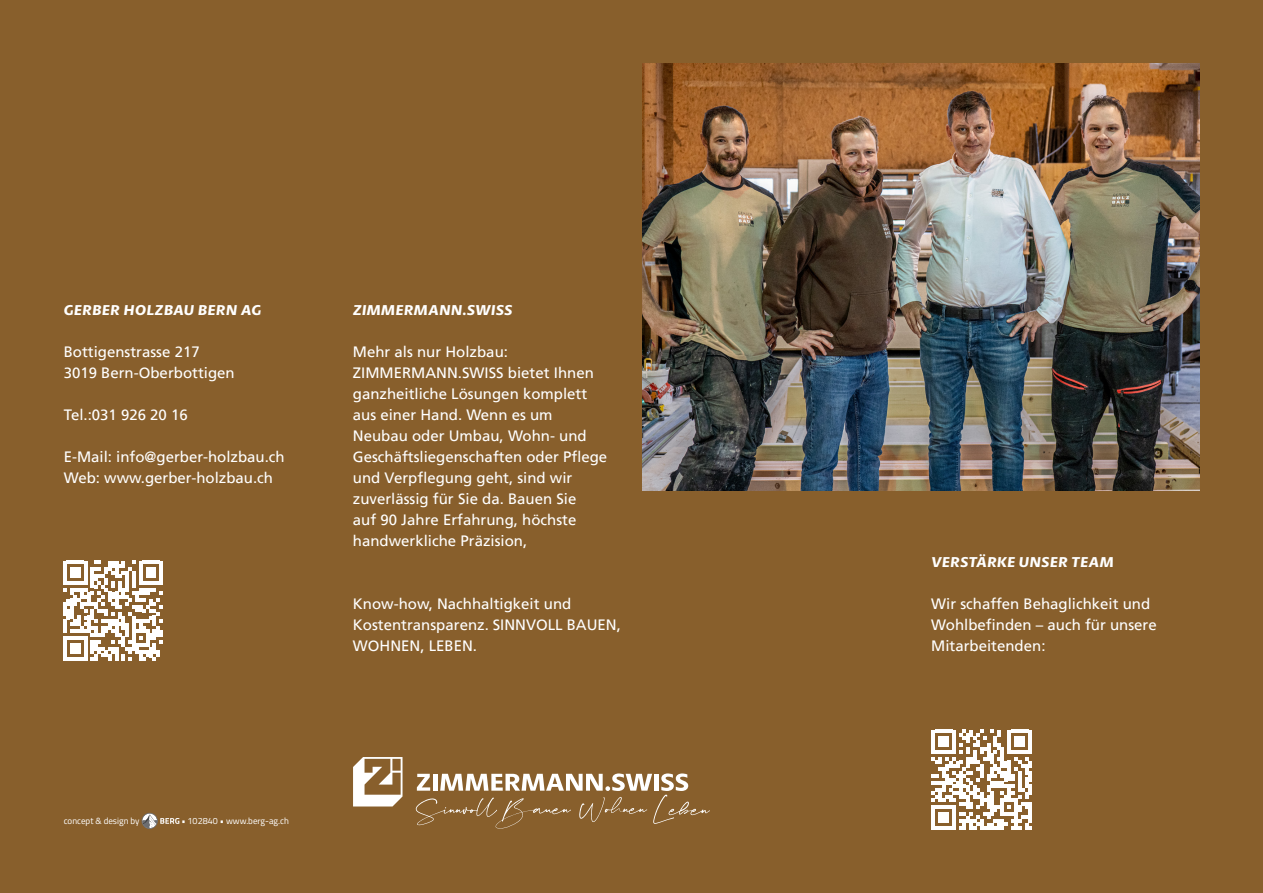
<style>
.page{position:relative;width:1263px;height:893px;background:#885f2c}
.page>*{position:absolute;margin:0;border:0;box-sizing:border-box;transform-origin:0 0}
.t1{font:15px/21px "Frutiger LT";color:#fff}
.t2{font:italic 600 15px "Petala Pro";letter-spacing:.03em;color:#fff}
.t3{font:9px "Titillium Web";color:#fff}
</style>
<div class="page">
<svg style="left:142px;top:813px;width:37px;height:16px"></svg>
<img style="left:642px;top:64px;width:557px;height:427px">
<svg style="left:63px;top:561px;width:100px;height:100px"></svg>
<svg style="left:932px;top:729px;width:100px;height:100px"></svg>
<svg style="left:353px;top:757px;width:49px;height:49px"></svg>
<svg style="left:416px;top:773px;width:294px;height:56px"></svg>
<p class="t2" style="left:64px;top:300px;width:199px">GERBER HOLZBAU BERN AG</p>
<p class="t1" style="left:64px;top:342px;width:172px">Bottigenstrasse 217<br>3019 Bern-Oberbottigen</p>
<p class="t1" style="left:64px;top:405px;width:125px">Tel.:031 926 20 16</p>
<p class="t1" style="left:64px;top:447px;width:222px">E-Mail: info@gerber-holzbau.ch<br>Web: www.gerber-holzbau.ch</p>
<p class="t2" style="left:353px;top:300px;width:161px">ZIMMERMANN.SWISS</p>
<p class="t1" style="left:353px;top:342px;width:256px">Mehr als nur Holzbau:<br>ZIMMERMANN.SWISS bietet Ihnen ganzheitliche Lösungen komplett aus einer Hand. Wenn es um<br>Neubau oder Umbau, Wohn- und<br>Geschäftsliegenschaften oder Pflege und Verpflegung geht, sind wir zuverlässig für Sie da. Bauen Sie<br>auf 90 Jahre Erfahrung, höchste handwerkliche Präzision,</p>
<p class="t1" style="left:353px;top:594px;width:269px">Know-how, Nachhaltigkeit und<br>Kostentransparenz. SINNVOLL BAUEN,<br>WOHNEN, LEBEN.</p>
<p class="t3" style="left:64px;top:814px;width:77px">concept &amp; design by</p>
<p class="t3" style="left:181px;top:814px;width:109px">• 102840 • www.berg-ag.ch</p>
<p class="t2" style="left:931px;top:552px;width:184px">VERSTÄRKE UNSER TEAM</p>
<p class="t1" style="left:931px;top:593px;width:227px">Wir schaffen Behaglichkeit und<br>Wohlbefinden – auch für unsere<br>Mitarbeitenden:</p>
</div>
